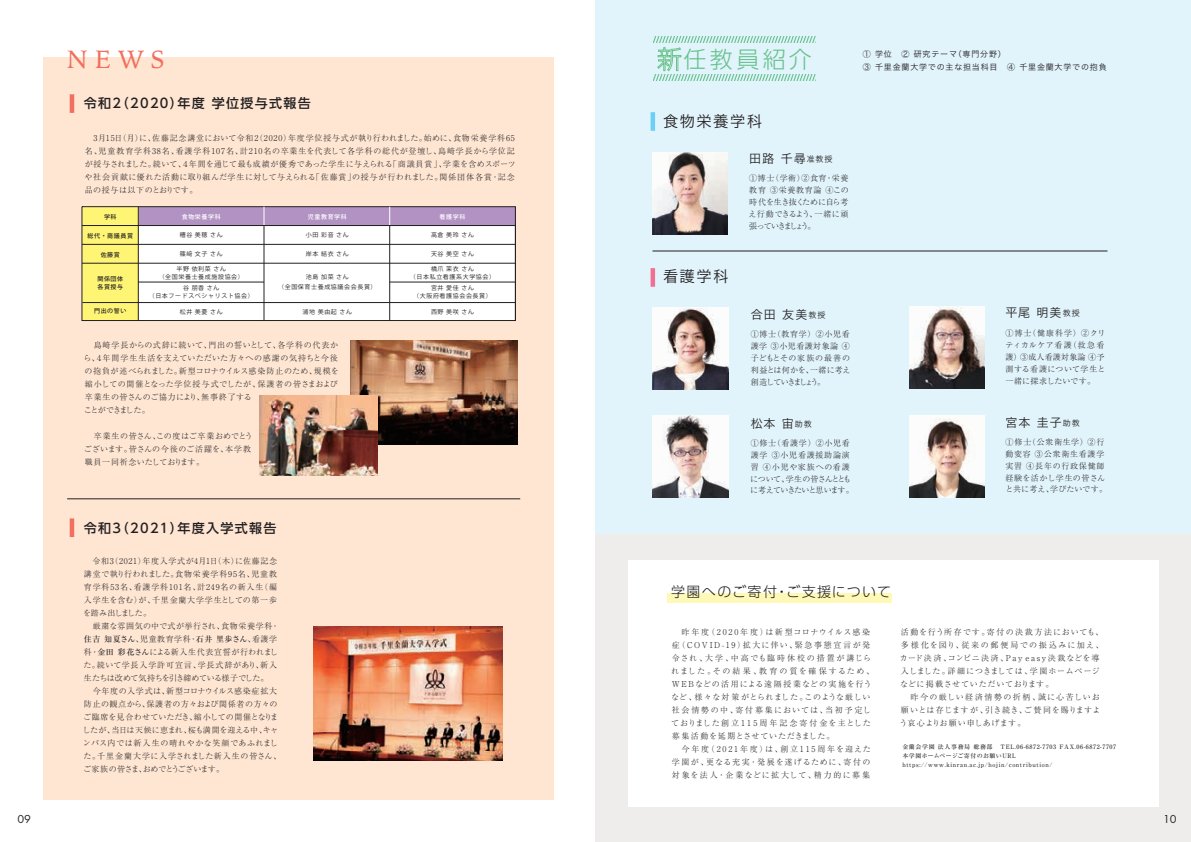
<style>
.page{position:relative;width:1191px;height:842px;background:#fff}
.page>*{position:absolute;margin:0;border:0;box-sizing:border-box;transform-origin:0 0}
.t1{font:25px "Iowan Old Style";color:#f26f5f}
.t2{font:300 23px "UD Shin Go Pro";letter-spacing:.145em;color:#68c28d}
.t3{font:15.3px "Hira Kaku Pro W3";letter-spacing:.09em;color:#231f20}
.t4{font:300 14px "UD Shin Go Pro";letter-spacing:.1em;color:#231f20}
.t5{font:500 13px "UD Shin Go Pro";letter-spacing:.1em;color:#231f20}
.t6{font:12px "Hira Kaku Pro W3";letter-spacing:.08em;color:#231f20}
.t7{font:12px "Futura PT";color:#231f20}
.t8{font:300 8px/11.8px "Ryumin Pro";letter-spacing:.08em;color:#231f20;text-align:justify}
.t9{font:300 8px/13px "Ryumin Pro";letter-spacing:.04em;color:#231f20}
.t10{font:300 8px/13px "Ryumin Pro";letter-spacing:.175em;color:#231f20}
.t11{font:300 8px/13px "Ryumin Pro";letter-spacing:.115em;color:#231f20}
.t12{font:300 8px/13px "Ryumin Pro";letter-spacing:.05em;color:#231f20}
.t13{font:8px/13px "Hira Kaku Pro W3";letter-spacing:.1em;color:#231f20}
.t14{font:6px/8px "Koz Go Pro";letter-spacing:.1em;color:#231f20;text-align:center}
.t15{font:500 6px/9px "Ryumin Pro";letter-spacing:.1em;color:#231f20}
.t16{font:500 6px/8px "Koz Go Pro";letter-spacing:.1em;color:#231f20}
.t17{font:500 6px "Koz Go Pro";letter-spacing:.1em;color:#fff}
.s1{font-weight:500}
.s2{font-size:25px;color:#fff}
.s3{font-size:8px}
</style>
<div class="page">
<div style="left:43px;top:57px;width:510px;height:743px;background:#fee6d3"></div>
<hr style="left:67px;top:499px;width:453px;height:1px;background:#231f20">
<hr style="left:70px;top:518px;width:4px;height:19px;background:#f26f5f">
<div style="left:82px;top:207px;width:433px;height:113px;background:#fff"></div>
<div style="left:138px;top:207px;width:122px;height:19px;background:#b192c3"></div>
<div style="left:260px;top:207px;width:128px;height:18px;background:#b192c3"></div>
<div style="left:388px;top:207px;width:127px;height:18px;background:#b192c3"></div>
<div style="left:82px;top:207px;width:56px;height:113px;background:#fff575"></div>
<div style="left:82px;top:207px;width:433px;height:114px;border:1px solid #231f20"></div>
<hr style="left:138px;top:207px;width:1px;height:113px;background:#231f20">
<hr style="left:264px;top:226px;width:1px;height:94px;background:#231f20">
<svg style="left:264px;top:207px;width:1px;height:18px"></svg>
<svg style="left:389px;top:207px;width:1px;height:18px"></svg>
<hr style="left:389px;top:226px;width:1px;height:94px;background:#231f20">
<hr style="left:515px;top:226px;width:1px;height:94px;background:#231f20">
<hr style="left:82px;top:225px;width:433px;height:1px;background:#231f20">
<hr style="left:82px;top:244px;width:433px;height:1px;background:#231f20">
<hr style="left:82px;top:263px;width:433px;height:1px;background:#231f20">
<hr style="left:138px;top:282px;width:126px;height:1px;background:#231f20">
<hr style="left:82px;top:302px;width:433px;height:1px;background:#231f20">
<hr style="left:390px;top:282px;width:125px;height:1px;background:#231f20">
<hr style="left:70px;top:94px;width:4px;height:19px;background:#f26f5f">
<img style="left:351px;top:341px;width:166px;height:104px">
<img style="left:313px;top:626px;width:189px;height:135px">
<img style="left:260px;top:396px;width:118px;height:79px">
<div style="left:596px;top:524px;width:595px;height:318px;background:#efedec"></div>
<div style="left:596px;top:0;width:595px;height:533px;background:#e1f4fc"></div>
<img style="left:909px;top:307px;width:75px;height:82px">
<img style="left:653px;top:308px;width:75px;height:82px">
<img style="left:909px;top:416px;width:75px;height:82px">
<div style="left:650px;top:268px;width:5px;height:19px;background:#f17091"></div>
<hr style="left:652px;top:251px;width:455px;height:1px;background:#231f20">
<div style="left:628px;top:560px;width:530px;height:246px;background:#fff"></div>
<div style="left:667px;top:594px;width:224px;height:9px;background:#fff9b8"></div>
<img style="left:653px;top:416px;width:75px;height:82px">
<img style="left:652px;top:152px;width:75px;height:82px">
<div style="left:650px;top:112px;width:5px;height:19px;background:#6bcff6"></div>
<svg style="left:653px;top:37px;width:162px;height:44px"></svg>
<h3 class="t7" style="left:17px;top:812px;width:15px">09</h3>
<h1 class="t1" style="left:67px;top:37px;width:99px">NEWS</h1>
<h3 class="t5" style="left:84px;top:92px;width:228px">令和2（2020）年度 学位授与式報告</h3>
<p class="t8" style="left:84px;top:131px;width:433px;line-height:13px;text-align:left">　3月15日（月）に、佐藤記念講堂において令和2（2020）年度学位授与式が執り行われました。始めに、食物栄養学科65名、児童教育学科38名、看護学科107名、計210名の卒業生を代表して各学科の総代が登壇し、島﨑学長から学位記が授与されました。続いて、４年間を通じて最も成績が優秀であった学生に与えられる「商議員賞」、学業を含めスポーツや社会貢献に優れた活動に取り組んだ学生に対して与えられる「佐藤賞」の授与が行われました。関係団体各賞・記念品の授与は以下のとおりです。</p>
<p class="t16" style="left:104px;top:213px;width:14px">学科</p>
<p class="t16" style="left:101px;top:251px;width:21px">佐藤賞</p>
<p class="t16" style="left:87px;top:232px;width:47px">総代・商議員賞</p>
<p class="t17" style="left:182px;top:213px;width:40px">食物栄養学科</p>
<p class="t17" style="left:308px;top:213px;width:40px">児童教育学科</p>
<p class="t17" style="left:439px;top:213px;width:27px">看護学科</p>
<p class="t14" style="left:180px;top:231px;width:44px">糟谷 美穂 さん</p>
<p class="t14" style="left:306px;top:231px;width:44px">小田 彩音 さん</p>
<p class="t14" style="left:431px;top:231px;width:44px">高倉 美玲 さん</p>
<p class="t14" style="left:180px;top:250px;width:44px">篠﨑 文子 さん</p>
<p class="t14" style="left:306px;top:250px;width:44px">岸本 結衣 さん</p>
<p class="t14" style="left:431px;top:250px;width:44px">天谷 美空 さん</p>
<p class="t16" style="left:97px;top:275px;width:27px">関係団体各賞授与</p>
<p class="t14" style="left:410px;top:265px;width:87px">橋爪 茉衣 さん<br>（日本私立看護系大学協会）</p>
<p class="t14" style="left:159px;top:265px;width:87px">半野 依利菜 さん<br>（全国栄養士養成施設協会）</p>
<p class="t14" style="left:278px;top:272px;width:100px;line-height:10px">池島 加菜 さん<br>（全国保育士養成協議会会長賞）</p>
<p class="t14" style="left:149px;top:284px;width:107px">谷 朋香 さん<br>（日本フードスペシャリスト協会）</p>
<p class="t14" style="left:413px;top:284px;width:80px">宮井 愛佳 さん<br>（大阪府看護協会会長賞）</p>
<p class="t16" style="left:94px;top:307px;width:34px">門出の誓い</p>
<p class="t14" style="left:180px;top:308px;width:44px">松井 美憂 さん</p>
<p class="t14" style="left:302px;top:308px;width:51px">浦地 美由起 さん</p>
<p class="t14" style="left:431px;top:308px;width:44px">西野 美咲 さん</p>
<p class="t12" style="left:84px;top:337px;width:257px">　島﨑学長からの式辞に続いて、門出の誓いとして、各学科の代表から、４年間学生生活を支えていただいた方々への感謝の気持ちと今後の抱負が述べられました。新型コロナウイルス感染防止のため、規模を縮小しての開催となった学位授与式でしたが、保護者の皆さまおよび卒業生の皆さんのご協力により、無事終了する<br>ことができました。</p>
<p class="t9" style="left:84px;top:428px;width:170px">　卒業生の皆さん、この度はご卒業おめでとうございます。皆さんの今後のご活躍を、本学教職員一同祈念いたしております。</p>
<h3 class="t5" style="left:84px;top:518px;width:194px">令和3（2021）年度入学式報告</h3>
<p class="t8" style="left:83px;top:554px;width:196px;line-height:13px;text-indent:10px">令和3（2021）年度入学式が4月1日（木）に佐藤記念講堂で執り行われました。食物栄養学科95名、児童教育学科53名、看護学科101名、計249名の新入生（編入学生を含む）が、千里金蘭大学学生としての第一歩を踏み出しました。</p>
<p class="t9" style="left:82px;top:619px;width:200px;text-indent:10px">厳粛な雰囲気の中で式が挙行され、食物栄養学科・<span class="s1">住吉 知夏さん</span>、児童教育学科・<span class="s1">石井 里歩さん</span>、看護学科・<span class="s1">金田 彩花さん</span>による新入生代表宣誓が行われました。続いて学長入学許可宣言、学長式辞があり、新入生たちは改めて気持ちを引き締めている様子でした。<br>　今年度の入学式は、新型コロナウイルス感染症拡大防止の観点から、保護者の方々および関係者の方々のご臨席を見合わせていただき、縮小しての開催となりましたが、当日は天候に恵まれ、桜も満開を迎える中、キャンパス内では新入生の晴れやかな笑顔であふれました。千里金蘭大学に入学されました新入生の皆さん、ご家族の皆さま、おめでとうございます。</p>
<h2 class="t2" style="left:657px;top:41px;width:156px"><span class="s2">新</span>任教員紹介</h2>
<p class="t13" style="left:863px;top:47px;width:245px">① 学位　② 研究テーマ（専門分野）<br>③ 千里金蘭大学での主な担当科目　④ 千里金蘭大学での抱負</p>
<h3 class="t3" style="left:663px;top:107px;width:100px">食物栄養学科</h3>
<h3 class="t6" style="left:749px;top:148px;width:85px">田路 千尋<span class="s3">准教授</span></h3>
<h3 class="t3" style="left:663px;top:263px;width:67px">看護学科</h3>
<p class="t8" style="left:748px;top:172px;width:102px">①博士（学術）②食育・栄養教育 ③栄養教育論 ④この時代を生き抜くために自ら考え行動できるよう、一緒に頑張っていきましょう。</p>
<h3 class="t6" style="left:750px;top:304px;width:76px">合田 友美<span class="s3">教授</span></h3>
<p class="t8" style="left:750px;top:328px;width:101px">①博士（教育学）②小児看護学 ③小児看護対象論 ④子どもとその家族の最善の利益とは何かを、一緒に考え創造していきましょう。</p>
<h3 class="t6" style="left:750px;top:412px;width:62px">松本 宙<span class="s3">助教</span></h3>
<p class="t8" style="left:750px;top:437px;width:105px;text-align:left">①修士（看護学）②小児看護学 ③小児看護援助論演習 ④小児や家族への看護について、学生の皆さんとともに考えていきたいと思います。</p>
<h3 class="t4" style="left:671px;top:580px;width:221px">学園へのご寄付・ご支援について</h3>
<h3 class="t6" style="left:1005px;top:302px;width:76px">平尾 明美<span class="s3">教授</span></h3>
<p class="t9" style="left:1005px;top:327px;width:102px;line-height:11.8px">①博士（健康科学）②クリティカルケア看護（救急看護）③成人看護対象論 ④予測する看護について学生と一緒に探求したいです。</p>
<h3 class="t6" style="left:1005px;top:411px;width:76px">宮本 圭子<span class="s3">助教</span></h3>
<p class="t8" style="left:1005px;top:436px;width:103px;text-align:left">①修士（公衆衛生学）②行動変容 ③公衆衛生看護学実習 ④長年の行政保健師経験を活かし学生の皆さんと共に考え、学びたいです。</p>
<p class="t10" style="left:671px;top:625px;width:205px">　昨年度（2020年度）は新型コロナウイルス感染症（COVID-19）拡大に伴い、緊急事態宣言が発令され、大学、中高でも臨時休校の措置が講じられました。その結果、教育の質を確保するため、<br>WEBなどの活用による遠隔授業などの実施を行うなど、様々な対策がとられました。このような厳しい社会情勢の中、寄付募集においては、当初予定しておりました創立115周年記念寄付金を主とした募集活動を延期とさせていただきました。<br>　今年度（2021年度）は、創立115周年を迎えた学園が、更なる充実・発展を遂げるために、寄付の対象を法人・企業などに拡大して、精力的に募集</p>
<p class="t11" style="left:899px;top:625px;width:205px">活動を行う所存です。寄付の決裁方法においても、多様化を図り、従来の郵便局での振込みに加え、カード決済、コンビニ決済、Pay easy決裁などを導入しました。詳細につきましては、学園ホームページなどに掲載させていただいております。<br>　昨今の厳しい経済情勢の折柄、誠に心苦しいお願いとは存じますが、引き続き、ご賛同を賜りますよう哀心よりお願い申しあげます。</p>
<p class="t15" style="left:902px;top:742px;width:92px">金蘭会学園 法人事務局 総務部</p>
<p class="t15" style="left:902px;top:742px;width:215px;text-indent:98px">TEL.06-6872-7703 FAX.06-6872-7707本学園ホームページご寄付のお願いURL　https://www.kinran.ac.jp/hojin/contribution/</p>
<h3 class="t7" style="left:1163px;top:812px;width:15px">10</h3>
</div>
